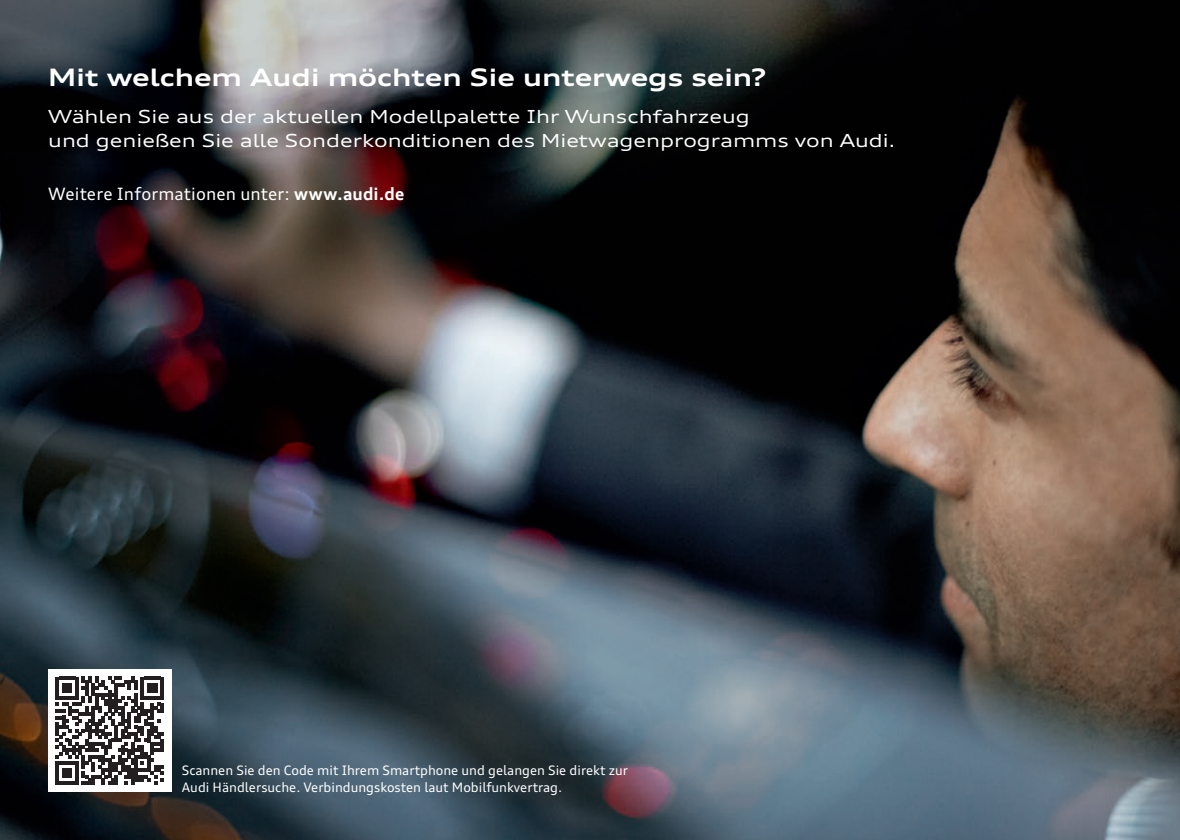
<style>
.page{position:relative;width:1180px;height:840px;background:#fff}
.page>*{position:absolute;margin:0;border:0;box-sizing:border-box;transform-origin:0 0}
.t1{font:700 expanded 24px "Audi Type";color:#fff}
.t2{font:expanded 18px/24px "Audi Type";color:#fff}
.t3{font:17px "Audi Type";letter-spacing:.01em;color:#fff}
.t4{font:13px/17px "Audi Type";color:#fff}
.s1{font-weight:700}
</style>
<div class="page">
<img style="left:0;top:0;width:1179px;height:839px">
<div style="left:48px;top:668px;width:123px;height:123px;background:#fff"></div>
<svg style="left:56px;top:676px;width:108px;height:108px"></svg>
<h1 class="t1" style="left:48px;top:63px;width:719px">Mit welchem Audi möchten Sie unterwegs sein?</h1>
<p class="t2" style="left:48px;top:104px;width:848px">Wählen Sie aus der aktuellen Modellpalette Ihr Wunschfahrzeug<br>und genießen Sie alle Sonderkonditionen des Mietwagenprogramms von Audi.</p>
<p class="t3" style="left:48px;top:183px;width:357px">Weitere Informationen unter: <span class="s1">www.audi.de</span></p>
<p class="t4" style="left:182px;top:761px;width:447px">Scannen Sie den Code mit Ihrem Smartphone und gelangen Sie direkt zur<br>Audi Händlersuche. Verbindungskosten laut Mobilfunkvertrag.</p>
</div>
